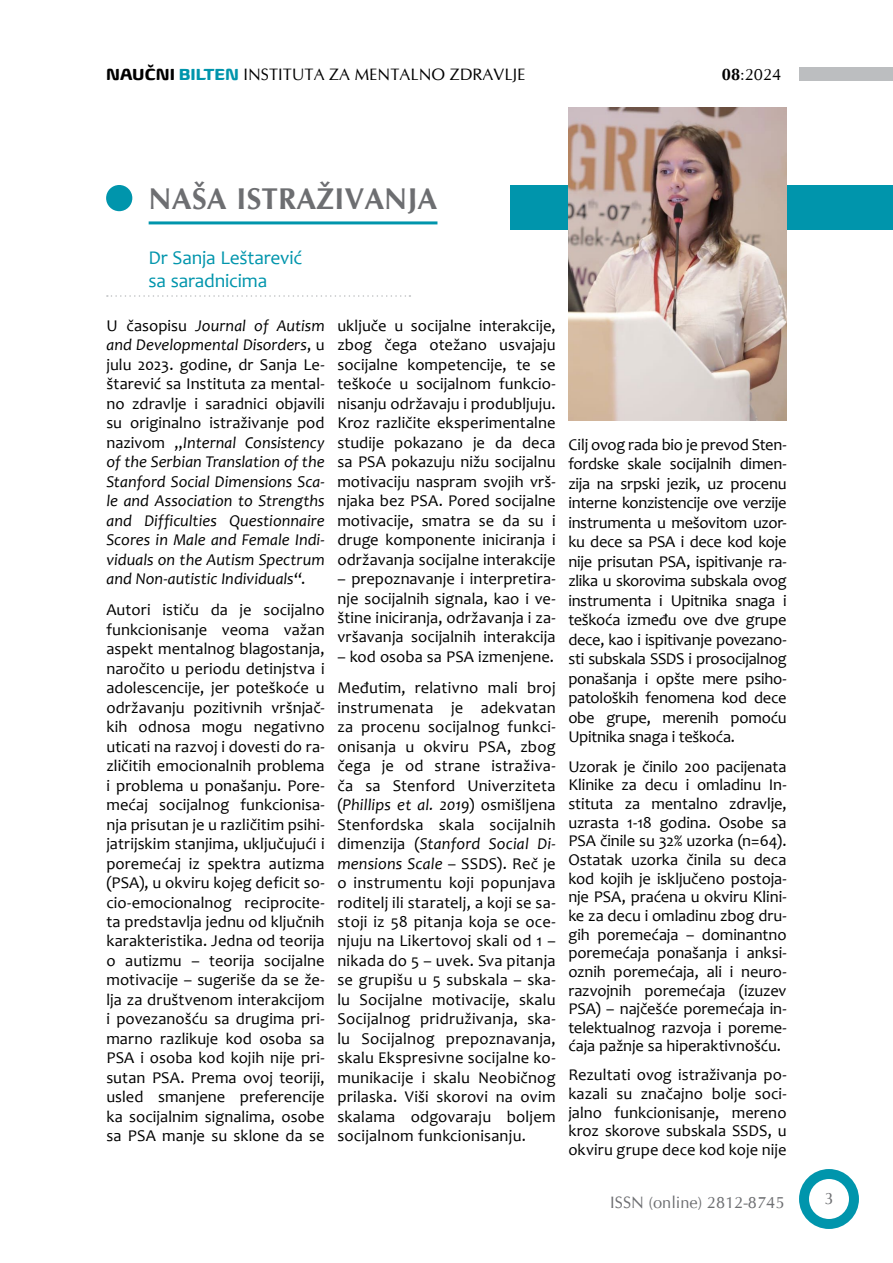
<style>
.page{position:relative;width:893px;height:1263px;background:#fff}
.page>*{position:absolute;margin:0;border:0;box-sizing:border-box;transform-origin:0 0}
.t1{font:700 30px "CG Omega";color:#6d6e71}
.t2{font:19.5px/22.5px "Candara";letter-spacing:-.01em;color:#0095ac}
.t3{font:16.5px/19.5px "Candara";letter-spacing:.005em;color:#000;text-align:justify}
.t4{font:italic 16.5px/19.5px "Candara";color:#000;text-align:justify}
.t5{font:16.5px "CG Omega";color:#000}
.t6{font:16.5px "CG Omega";color:#6d6e71}
.s1{font-family:"Biome W04";font-weight:700}
.s2{font-family:"Biome W04";font-weight:700;color:#0095ac}
.s3{font-weight:700}
.s4{font-style:normal}
.s5{font-style:italic}
</style>
<div class="page">
<div style="left:799px;top:1169px;width:60px;height:60px;background:#0095ac;border-radius:50%"></div>
<div style="left:809px;top:1179px;width:40px;height:40px;background:#fff;border-radius:50%"></div>
<div style="left:799px;top:67px;width:94px;height:14px;background:#bcbec0"></div>
<div style="left:510px;top:185px;width:383px;height:45px;background:#0095ac"></div>
<hr style="left:149px;top:221px;width:288px;height:3px;background:#0095ac">
<div style="left:106px;top:185px;width:26px;height:26px;background:#0095ac;border-radius:50%"></div>
<img style="left:569px;top:107px;width:218px;height:313px">
<svg style="left:107px;top:295px;width:303px;height:2px"></svg>
<p class="t5" style="left:106px;top:65px;width:421px"><span class="s1">NAUČNI</span> <span class="s2">BILTEN</span> INSTITUTA ZA MENTALNO ZDRAVLJE</p>
<p class="t5" style="left:722px;top:65px;width:61px"><span class="s3">08</span>:2024</p>
<h1 class="t1" style="left:149px;top:179px;width:290px">NAŠA ISTRAŽIVANJA</h1>
<p class="t2" style="left:149px;top:247px;width:155px">Dr Sanja Leštarević sa saradnicima</p>
<p class="t4" style="left:106px;top:316px;width:220px"><span class="s4">U časopisu</span> Journal of Autism and Developmental Disorders<span class="s4">, u julu 2023. godine, dr Sanja Le&shy;štarević sa Instituta za mental&shy;no zdravlje i saradnici objavili su originalno istraživanje pod nazivom „</span>Internal Consistency of the Serbian Translation of the Stanford Social Dimensions Sca&shy;le and Association to Strengths and Difficulties Questionnaire Scores in Male and Female Indi&shy;viduals on the Autism Spectrum and Non-autistic Individuals<span class="s4">“.</span></p>
<p class="t3" style="left:106px;top:600px;width:220px">Autori ističu da je socijalno funkcionisanje veoma važan aspekt mentalnog blagostanja, naročito u periodu detinjstva i adolescencije, jer poteškoće u održavanju pozitivnih vršnjač&shy;kih odnosa mogu negativno uticati na razvoj i dovesti do ra&shy;zličitih emocionalnih problema i problema u ponašanju. Pore&shy;mećaj socijalnog funkcionisa&shy;nja prisutan je u različitim psihi&shy;jatrijskim stanjima, uključujući i poremećaj iz spektra autizma (PSA), u okviru kojeg deficit so&shy;cio-emocionalnog reciprocite&shy;ta predstavlja jednu od ključnih karakteristika. Jedna od teorija o autizmu – teorija socijalne motivacije – sugeriše da se že&shy;lja za društvenom interakcijom i povezanošću sa drugima pri&shy;marno razlikuje kod osoba sa PSA i osoba kod kojih nije pri&shy;sutan PSA. Prema ovoj teoriji, usled smanjene preferencije ka socijalnim signalima, osobe sa PSA manje su sklone da se</p>
<p class="t3" style="left:337px;top:316px;width:220px">uključe u socijalne interakcije, zbog čega otežano usvajaju socijalne kompetencije, te se teškoće u socijalnom funkcio&shy;nisanju održavaju i produbljuju.<br>Kroz različite eksperimentalne studije pokazano je da deca sa PSA pokazuju nižu socijalnu motivaciju naspram svojih vrš&shy;njaka bez PSA. Pored socijalne motivacije, smatra se da su i druge komponente iniciranja i održavanja socijalne interakcije</p>
<p class="t3" style="left:337px;top:569px;width:220px">– prepoznavanje i interpretira&shy;nje socijalnih signala, kao i ve&shy;štine iniciranja, održavanja i za&shy;vršavanja socijalnih interakcija</p>
<p class="t3" style="left:337px;top:641px;width:220px;line-height:31.3px">– kod osoba sa PSA izmenjene.<br>Međutim, relativno mali broj</p>
<p class="t3" style="left:337px;top:697px;width:220px">instrumenata je adekvatan za procenu socijalnog funkci&shy;onisanja u okviru PSA, zbog čega je od strane istraživa&shy;ča sa Stenford Univerziteta (<span class="s5">Phillips et al. 2019</span>) osmišljena Stenfordska skala socijalnih dimenzija (<span class="s5">Stanford Social Di&shy;mensions Scale</span> – SSDS). Reč je o instrumentu koji popunjava roditelj ili staratelj, a koji se sa&shy;stoji iz 58 pitanja koja se oce&shy;njuju na Likertovoj skali od 1 – nikada do 5 – uvek. Sva pitanja se grupišu u 5 subskala – ska&shy;lu Socijalne motivacije, skalu Socijalnog pridruživanja, ska&shy;lu Socijalnog prepoznavanja, skalu Ekspresivne socijalne ko&shy;munikacije i skalu Neobičnog prilaska. Viši skorovi na ovim skalama odgovaraju boljem socijalnom funkcionisanju.</p>
<p class="t3" style="left:568px;top:435px;width:220px">Cilj ovog rada bio je prevod Sten&shy;fordske skale socijalnih dimen&shy;zija na srpski jezik, uz procenu interne konzistencije ove verzije instrumenta u mešovitom uzor&shy;ku dece sa PSA i dece kod koje nije prisutan PSA, ispitivanje ra&shy;zlika u skorovima subskala ovog instrumenta i Upitnika snaga i teškoća između ove dve grupe dece, kao i ispitivanje povezano&shy;sti subskala SSDS i prosocijalnog ponašanja i opšte mere psiho&shy;patoloških fenomena kod dece obe grupe, merenih pomoću Upitnika snaga i teškoća.</p>
<p class="t3" style="left:568px;top:757px;width:220px;line-height:18.6px">Uzorak je činilo 200 pacijenata Klinike za decu i omladinu In&shy;stituta za mentalno zdravlje, uzrasta 1-18 godina. Osobe sa PSA činile su 32% uzorka (n=64).<br>Ostatak uzorka činila su deca kod kojih je isključeno postoja&shy;nje PSA, praćena u okviru Klini&shy;ke za decu i omladinu zbog dru&shy;gih poremećaja – dominantno poremećaja ponašanja i anksi&shy;oznih poremećaja, ali i neuro&shy;razvojnih poremećaja (izuzev PSA) – najčešće poremećaja in&shy;telektualnog razvoja i poreme&shy;ćaja pažnje sa hiperaktivnošću.</p>
<p class="t3" style="left:568px;top:1065px;width:220px;line-height:18.6px">Rezultati ovog istraživanja po&shy;kazali su značajno bolje soci&shy;jalno funkcionisanje, mereno kroz skorove subskala SSDS, u okviru grupe dece kod koje nije</p>
<p class="t6" style="left:610px;top:1193px;width:176px">ISSN (online) 2812-8745</p>
<p class="t6" style="left:824px;top:1188px;width:11px">3</p>
</div>
